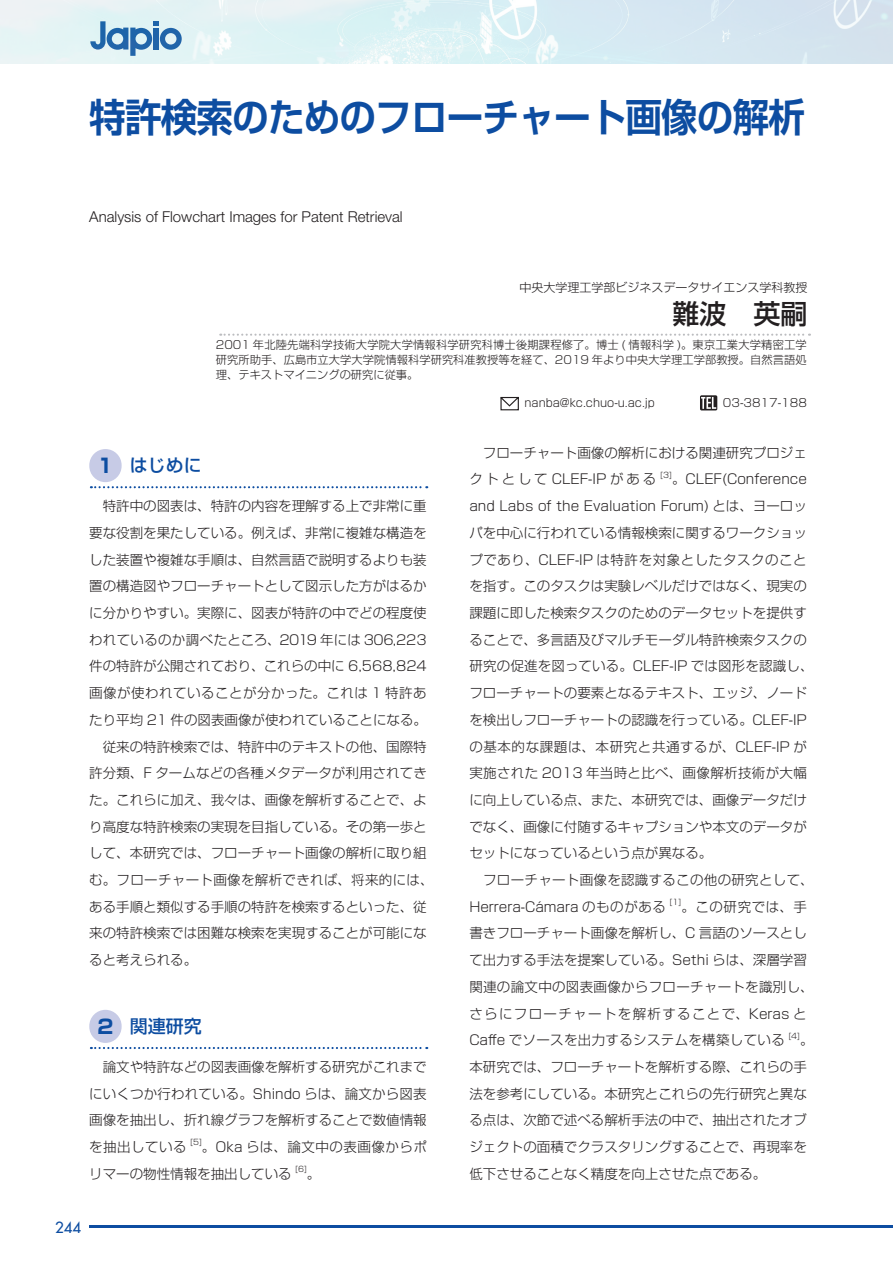
<style>
.page{position:relative;width:893px;height:1263px;background:#fff}
.page>*{position:absolute;margin:0;border:0;box-sizing:border-box;transform-origin:0 0}
.t1{font:700 39px "Shin Go Pr 5 De";letter-spacing:-.025em;color:#0d4da1;scale:.94 1}
.t2{font:500 27px "Shin Go Pro";color:#231f20}
.t3{font:500 18px "Shin Go Pro";color:#0d4da1}
.t4{font:300 15px "Helvetica Neue LT Std";color:#231f20}
.t5{font:500 15px "Futura Std";color:#0d4da1}
.t6{font:300 13.5px/26.7px "Shin Go Pr 5";color:#231f20}
.t7{font:300 13.5px/26.7px "Shin Go Pr 5";letter-spacing:.02em;color:#231f20}
.t8{font:300 12px "Shin Go Pro";color:#231f20}
.t9{font:300 11.25px/15px "Shin Go Pro";letter-spacing:.005em;color:#231f20;text-align:justify}
.t10{font:300 11.25px "Shin Go Pr 5";color:#231f20}
.t11{font:300 7.8px "Shin Go Pr 5";color:#231f20}
.s1{font-family:"Shin Go Pr 5";font-weight:700;font-size:19.5px}
</style>
<div class="page">
<hr style="left:89px;top:1225px;width:804px;height:3px;background:#0d4da1">
<img style="left:0;top:0;width:893px;height:64px">
<svg style="left:220px;top:334px;width:590px;height:2px"></svg>
<svg style="left:500px;top:396px;width:19px;height:15px"></svg>
<svg style="left:700px;top:395px;width:17px;height:15px"></svg>
<svg style="left:91px;top:486px;width:336px;height:2px"></svg>
<div style="left:89px;top:449px;width:33px;height:33px;background:#c7cbe6;border-radius:16px"></div>
<svg style="left:91px;top:1047px;width:336px;height:2px"></svg>
<div style="left:89px;top:1010px;width:33px;height:33px;background:#c7cbe6;border-radius:16px"></div>
<h1 class="t1" style="left:89px;top:85px;width:763px">特許検索のためのフローチャート画像の解析</h1>
<p class="t4" style="left:89px;top:207px;width:315px">Analysis of Flowchart Images for Patent Retrieval</p>
<p class="t8" style="left:519px;top:277px;width:289px">中央大学理工学部ビジネスデータサイエンス学科教授</p>
<h2 class="t2" style="left:672px;top:292px;width:136px">難波　英嗣</h2>
<p class="t9" style="left:216px;top:336px;width:592px">2001 年北陸先端科学技術大学院大学情報科学研究科博士後期課程修了。博士 ( 情報科学 )。東京工業大学精密工学研究所助手、広島市立大学大学院情報科学研究科准教授等を経て、2019 年より中央大学理工学部教授。自然言語処理、テキストマイニングの研究に従事。</p>
<h3 class="t3" style="left:98px;top:450px;width:106px"><span class="s1">1</span> はじめに</h3>
<p class="t6" style="left:89px;top:491px;width:346px">　特許中の図表は、特許の内容を理解する上で非常に重要な役割を果たしている。例えば、非常に複雑な構造をした装置や複雑な手順は、自然言語で説明するよりも装置の構造図やフローチャートとして図示した方がはるかに分かりやすい。実際に、図表が特許の中でどの程度使われているのか調べたところ、2019 年には 306,223件の特許が公開されており、これらの中に 6,568,824画像が使われていることが分かった。これは 1 特許あたり平均 21 件の図表画像が使われていることになる。　従来の特許検索では、特許中のテキストの他、国際特許分類、F タームなどの各種メタデータが利用されてきた。これらに加え、我々は、画像を解析することで、より高度な特許検索の実現を目指している。その第一歩として、本研究では、フローチャート画像の解析に取り組む。フローチャート画像を解析できれば、将来的には、ある手順と類似する手順の特許を検索するといった、従来の特許検索では困難な検索を実現することが可能になると考えられる。</p>
<h3 class="t3" style="left:98px;top:1011px;width:106px"><span class="s1">2</span> 関連研究</h3>
<p class="t6" style="left:89px;top:1052px;width:339px;text-align:justify">　論文や特許などの図表画像を解析する研究がこれまでにいくつか行われている。Shindo らは、論文から図表画像を抽出し、折れ線グラフを解析することで数値情報を抽出している</p>
<p class="t11" style="left:190px;top:1136px;width:13px">[5]</p>
<p class="t6" style="left:89px;top:1132px;width:339px;text-indent:113px">。Oka らは、論文中の表画像からポリマーの物性情報を抽出している</p>
<p class="t11" style="left:295px;top:1163px;width:13px">[6]</p>
<p class="t6" style="left:307px;top:1159px;width:15px">。</p>
<p class="t10" style="left:524px;top:394px;width:177px">nanba@kc.chuo-u.ac.jp　　　　</p>
<p class="t10" style="left:723px;top:394px;width:85px">03-3817-188</p>
<p class="t6" style="left:469px;top:438px;width:339px">　フローチャート画像の解析における関連研究プロジェクトとしてCLEF-IPがある</p>
<p class="t11" style="left:660px;top:468px;width:13px">[3]</p>
<p class="t6" style="left:469px;top:465px;width:346px;text-indent:203px">。CLEF(Conference and Labs of the Evaluation Forum) とは、ヨーロッパを中心に行われている情報検索に関するワークショップであり、CLEF-IP は特許を対象としたタスクのことを指す。このタスクは実験レベルだけではなく、現実の課題に即した検索タスクのためのデータセットを提供することで、多言語及びマルチモーダル特許検索タスクの研究の促進を図っている。CLEF-IP では図形を認識し、フローチャートの要素となるテキスト、エッジ、ノードを検出しフローチャートの認識を行っている。CLEF-IPの基本的な課題は、本研究と共通するが、CLEF-IP が実施された 2013 年当時と比べ、画像解析技術が大幅に向上している点、また、本研究では、画像データだけでなく、画像に付随するキャプションや本文のデータがセットになっているという点が異なる。<br>　フローチャート画像を認識するこの他の研究として、<br>Herrera-Cámara のものがある</p>
<p class="t11" style="left:669px;top:896px;width:13px">[1]</p>
<p class="t7" style="left:469px;top:892px;width:346px;text-indent:212px">。この研究では、手書きフローチャート画像を解析し、C 言語のソースとして出力する手法を提案している。Sethi らは、深層学習関連の論文中の図表画像からフローチャートを識別し、さらにフローチャートを解析することで、Keras と<br>Caffe でソースを出力するシステムを構築している</p>
<p class="t11" style="left:788px;top:1029px;width:13px">[4]</p>
<p class="t6" style="left:469px;top:1025px;width:346px;text-indent:331px">。本研究では、フローチャートを解析する際、これらの手法を参考にしている。本研究とこれらの先行研究と異なる点は、次節で述べる解析手法の中で、抽出されたオブジェクトの面積でクラスタリングすることで、再現率を低下させることなく精度を向上させた点である。</p>
<p class="t5" style="left:55px;top:1218px;width:28px">244</p>
</div>
